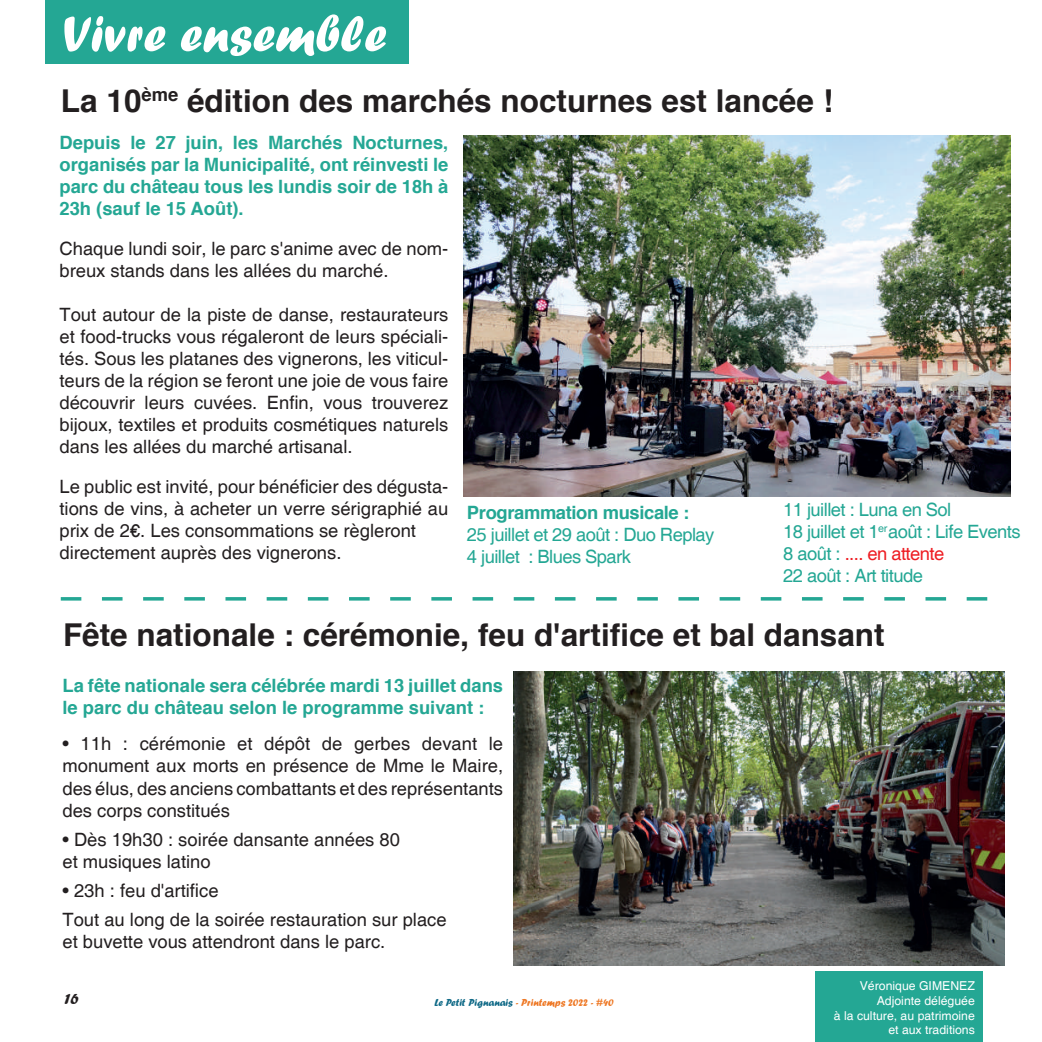
<style>
.page{position:relative;width:1042px;height:1042px;background:#fff}
.page>*{position:absolute;margin:0;border:0;box-sizing:border-box;transform-origin:0 0}
.t1{font:52.5px "Forte";color:#fff}
.t2{font:700 31.5px "Helvetica";color:#231f20}
.t3{font:18.38px/22.1px "Helvetica";color:#231f20}
.t4{font:700 18.38px/22.1px "Helvetica";color:#24a794;text-align:justify}
.t5{font:18.38px/22.1px "Helvetica";letter-spacing:-.03em;color:#24a794}
.t6{font:700 18.38px "Helvetica";letter-spacing:-.02em;color:#24a794}
.t7{font:15.75px "Forte";color:#231f20}
.t8{font:12.25px/14.7px "Helvetica";color:#fff;text-align:right}
.t9{font:10.5px "Forte";color:#ee7723}
.s1{color:#ee1d23}
.s2{color:#106a87}
</style>
<div class="page">
<div style="left:45px;top:0;width:363px;height:63px;background:#24a794"></div>
<img style="left:463px;top:135px;width:548px;height:361px">
<svg style="left:61px;top:597px;width:926px;height:3px"></svg>
<img style="left:513px;top:671px;width:491px;height:294px">
<div style="left:814px;top:971px;width:168px;height:71px;background:#24a794"></div>
<h1 class="t1" style="left:63px;top:3px;width:325px">Vivre ensemble</h1>
<h2 class="t2" style="left:61px;top:75px;width:774px">La 10<sup>ème</sup> édition des marchés nocturnes est lancée !</h2>
<p class="t4" style="left:60px;top:132px;width:390px">Depuis le 27 juin, les Marchés Nocturnes, organisés par la Municipalité, ont réinvesti le parc du château tous les lundis soir de 18h à 23h (sauf le 15 Août).</p>
<p class="t3" style="left:60px;top:238px;width:390px">Chaque lundi soir, le parc s'anime avec de nom&shy;breux stands dans les allées du marché.</p>
<p class="t3" style="left:60px;top:304px;width:390px;text-align:justify">Tout autour de la piste de danse, restaurateurs et food-trucks vous régaleront de leurs spéciali&shy;tés. Sous les platanes des vignerons, les viticul&shy;teurs de la région se feront une joie de vous faire découvrir leurs cuvées. Enfin, vous trouverez bijoux, textiles et produits cosmétiques naturels dans les allées du marché artisanal.</p>
<p class="t3" style="left:60px;top:476px;width:390px">Le public est invité, pour bénéficier des dégusta&shy;tions de vins, à acheter un verre sérigraphié au prix de 2€. Les consommations se règleront directement auprès des vignerons.</p>
<p class="t5" style="left:783px;top:499px;width:239px">11 juillet : Luna en Sol<br>18 juillet et 1<sup>er</sup>août : Life Events<br>8 août : <span class="s1">.... en attente<br></span>22 août : Art titude</p>
<p class="t6" style="left:467px;top:498px;width:224px">Programmation musicale :</p>
<p class="t5" style="left:467px;top:524px;width:249px">25 juillet et 29 août : Duo Replay<br>4 juillet : Blues Spark</p>
<h2 class="t2" style="left:63px;top:610px;width:823px">Fête nationale : cérémonie, feu d'artifice et bal dansant</h2>
<p class="t4" style="left:63px;top:675px;width:442px">La fête nationale sera célébrée mardi 13 juillet dans le parc du château selon le programme suivant :</p>
<p class="t3" style="left:63px;top:733px;width:442px;text-align:justify">• 11h : cérémonie et dépôt de gerbes devant le monument aux morts en présence de Mme le Maire, des élus, des anciens combattants et des représentants des corps constitués</p>
<p class="t3" style="left:63px;top:829px;width:339px">• Dès 19h30 : soirée dansante années 80 et musiques latino</p>
<p class="t3" style="left:63px;top:876px;width:386px;line-height:29.1px">• 23h : feu d'artifice<br>Tout au long de la soirée restauration sur place</p>
<p class="t3" style="left:63px;top:931px;width:324px">et buvette vous attendront dans le parc.</p>
<p class="t7" style="left:64px;top:989px;width:15px">16</p>
<p class="t9" style="left:434px;top:997px;width:181px"><span class="s2">Le Petit Pignanais</span> - Printemps 2022 - #40</p>
<p class="t8" style="left:834px;top:979px;width:142px">Véronique GIMENEZ<br>Adjointe déléguée<br>à la culture, au patrimoine et aux traditions</p>
</div>
